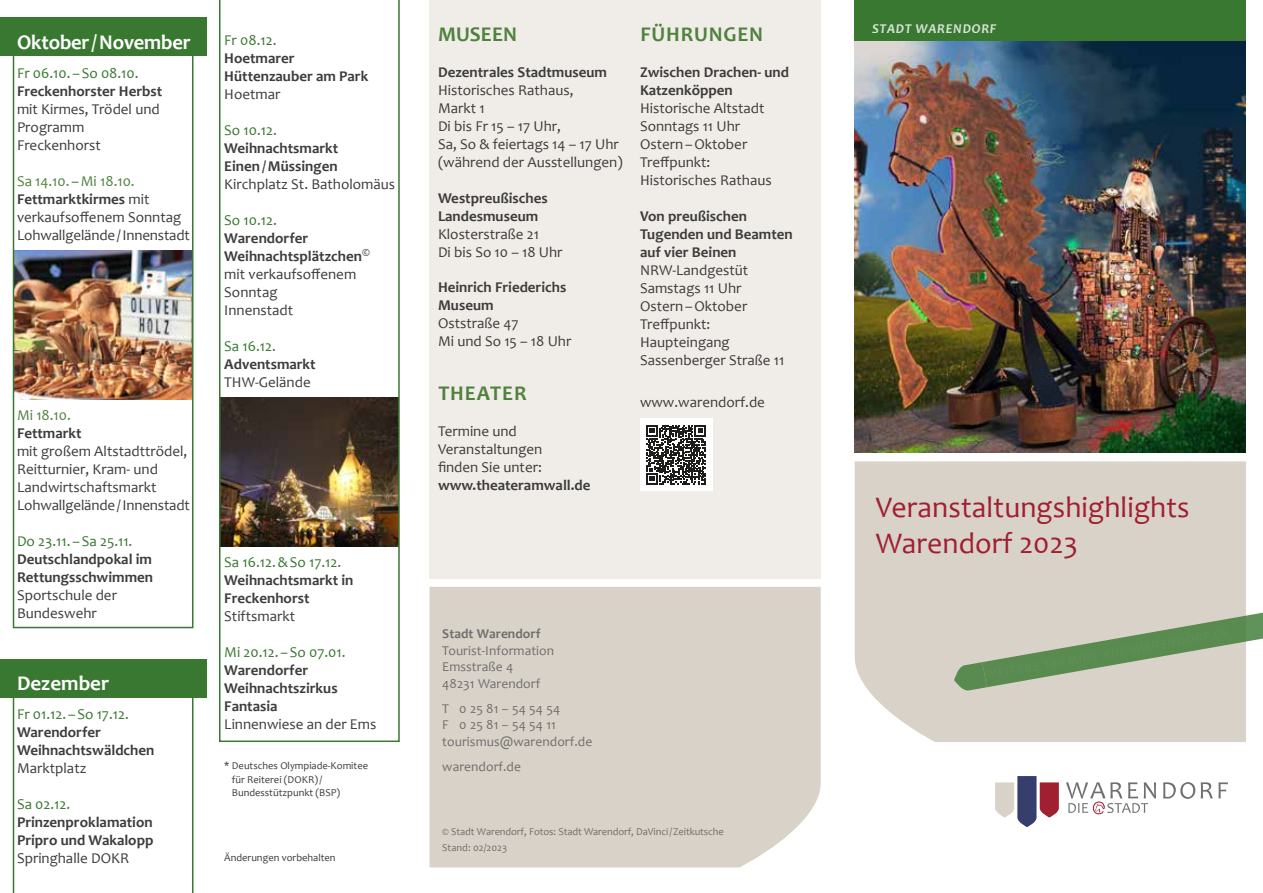
<style>
.page{position:relative;width:1263px;height:893px;background:#fff}
.page>*{position:absolute;margin:0;border:0;box-sizing:border-box;transform-origin:0 0}
.t1{font:30px/36.2px "Candara";letter-spacing:.005em;color:#a01f30}
.t2{font:700 21px "Candara";letter-spacing:-.01em;color:#fff}
.t3{font:700 21px "Candara";letter-spacing:.04em;color:#50823e}
.t4{font:15px/18px "Candara";color:#3c3c3b}
.t5{font:700 15px/18px "Candara";color:#3c3c3b}
.t6{font:15px "Candara";color:#397831}
.t7{font:15px "Candara";color:#50823e}
.t8{font:13.5px/16.5px "Candara";letter-spacing:.005em;color:#706f6f}
.t9{font:italic 700 13.5px "Candara";letter-spacing:.055em;color:#fff}
.t10{font:700 13.5px "Candara";letter-spacing:.005em;color:#706f6f}
.t11{font:10.5px/13.5px "Candara";color:#3c3c3b}
.t12{font:10.5px/16.5px "Candara";letter-spacing:-.01em;color:#706f6f}
.s1{color:#50823e}
.s2{color:#397831}
.s3{font-weight:700}
</style>
<div class="page">
<div style="left:0;top:659px;width:206px;height:38px;background:#397831"></div>
<div style="left:429px;top:0;width:392px;height:578px;background:#f0ede9"></div>
<div style="left:0;top:17px;width:206px;height:38px;background:#397831"></div>
<svg style="left:13px;top:697px;width:180px;height:196px"></svg>
<img style="left:855px;top:41px;width:391px;height:412px">
<div style="left:855px;top:461px;width:391px;height:281px;background:#d9d2c8"></div>
<svg style="left:954px;top:595px;width:309px;height:97px"></svg>
<div style="left:855px;top:0;width:391px;height:41px;background:#397831"></div>
<svg style="left:1163px;top:782px;width:32px;height:17px"></svg>
<svg style="left:1201px;top:782px;width:27px;height:16px"></svg>
<svg style="left:995px;top:776px;width:64px;height:51px"></svg>
<svg style="left:1066px;top:782px;width:90px;height:32px"></svg>
<div style="left:429px;top:587px;width:392px;height:280px;background:#d9d2c8"></div>
<img style="left:16px;top:251px;width:174px;height:149px">
<div style="left:640px;top:419px;width:72px;height:72px;background:#fff"></div>
<svg style="left:646px;top:425px;width:60px;height:59px"></svg>
<svg style="left:219px;top:0;width:181px;height:742px"></svg>
<div style="left:13px;top:26px;width:180px;height:602px;border:2px solid #397831"></div>
<h2 class="t2" style="left:17px;top:30px;width:175px">Oktober/November</h2>
<p class="t6" style="left:17px;top:64px;width:123px">Fr 06.10.–So 08.10.</p>
<p class="t5" style="left:17px;top:82px;width:147px">Freckenhorster Herbst</p>
<p class="t4" style="left:17px;top:100px;width:144px">mit Kirmes, Trödel und<br>Programm<br>Freckenhorst</p>
<p class="t4" style="left:17px;top:172px;width:174px"><span class="s1">Sa 14.10.</span><span class="s2">–</span><span class="s1">Mi 18.10.<br></span><span class="s3">Fettmarktkirmes</span> mit verkaufsoffenem Sonntag<br>Lohwallgelände/Innenstadt</p>
<p class="t7" style="left:17px;top:406px;width:55px">Mi 18.10.</p>
<p class="t5" style="left:17px;top:424px;width:66px">Fettmarkt</p>
<p class="t4" style="left:17px;top:442px;width:174px">mit großem Altstadttrödel,<br>Reitturnier, Kram- und<br>Landwirtschaftsmarkt<br>Lohwallgelände/Innenstadt</p>
<p class="t6" style="left:17px;top:532px;width:117px">Do 23.11.–Sa 25.11.</p>
<p class="t5" style="left:17px;top:550px;width:138px">Deutschlandpokal im<br>Rettungsschwimmen</p>
<p class="t4" style="left:17px;top:586px;width:101px">Sportschule der<br>Bundeswehr</p>
<h2 class="t2" style="left:17px;top:670px;width:94px">Dezember</h2>
<p class="t6" style="left:17px;top:705px;width:113px">Fr 01.12.–So 17.12.</p>
<p class="t5" style="left:17px;top:723px;width:139px">Warendorfer<br>Weihnachtswäldchen</p>
<p class="t4" style="left:17px;top:759px;width:71px">Marktplatz</p>
<p class="t6" style="left:17px;top:795px;width:55px">Sa 02.12.</p>
<p class="t5" style="left:17px;top:813px;width:138px">Prinzenproklamation<br>Pripro und Wakalopp</p>
<p class="t4" style="left:17px;top:849px;width:114px">Springhalle DOKR</p>
<p class="t6" style="left:224px;top:31px;width:54px">Fr 08.12.</p>
<p class="t5" style="left:224px;top:49px;width:145px">Hoetmarer<br>Hüttenzauber am Park</p>
<p class="t4" style="left:224px;top:85px;width:58px">Hoetmar</p>
<p class="t6" style="left:224px;top:121px;width:54px">So 10.12.</p>
<p class="t5" style="left:224px;top:139px;width:115px">Weihnachtsmarkt<br>Einen/Müssingen</p>
<p class="t4" style="left:224px;top:175px;width:172px">Kirchplatz St. Batholomäus</p>
<p class="t6" style="left:224px;top:211px;width:54px">So 10.12.</p>
<p class="t4" style="left:224px;top:229px;width:147px"><span class="s3">Warendorfer<br>Weihnachtsplätzchen</span><sup>© </sup>mit verkaufsoffenem<br>Sonntag<br>Innenstadt</p>
<p class="t6" style="left:224px;top:337px;width:53px">Sa 16.12.</p>
<p class="t5" style="left:224px;top:355px;width:93px">Adventsmarkt</p>
<p class="t4" style="left:224px;top:373px;width:88px">THW-Gelände</p>
<p class="t6" style="left:224px;top:553px;width:118px">Sa 16.12.&amp;So 17.12.</p>
<p class="t5" style="left:224px;top:571px;width:131px">Weihnachtsmarkt in<br>Freckenhorst</p>
<p class="t4" style="left:224px;top:607px;width:72px">Stiftsmarkt</p>
<p class="t6" style="left:224px;top:643px;width:123px">Mi 20.12. –So 07.01.</p>
<p class="t5" style="left:224px;top:661px;width:115px">Warendorfer<br>Weihnachtszirkus<br>Fantasia</p>
<p class="t4" style="left:224px;top:715px;width:154px">Linnenwiese an der Ems</p>
<p class="t11" style="left:232px;top:759px;width:138px;text-indent:-8px">* Deutsches Olympiade-Komitee für Reiterei (DOKR)/<br>Bundesstützpunkt (BSP)</p>
<p class="t11" style="left:224px;top:851px;width:113px">Änderungen vorbehalten</p>
<h2 class="t3" style="left:438px;top:21px;width:81px">MUSEEN</h2>
<p class="t5" style="left:438px;top:63px;width:170px">Dezentrales Stadtmuseum</p>
<p class="t4" style="left:438px;top:81px;width:186px">Historisches Rathaus,<br>Markt 1<br>Di bis Fr 15 – 17 Uhr,<br>Sa, So &amp; feiertags 14 – 17 Uhr (während der Ausstellungen)</p>
<p class="t5" style="left:438px;top:189px;width:111px">Westpreußisches<br>Landesmuseum</p>
<p class="t4" style="left:438px;top:225px;width:126px">Klosterstraße 21<br>Di bis So 10 – 18 Uhr</p>
<p class="t5" style="left:438px;top:278px;width:130px">Heinrich Friederichs<br>Museum</p>
<p class="t4" style="left:438px;top:314px;width:135px">Oststraße 47<br>Mi und So 15 – 18 Uhr</p>
<h2 class="t3" style="left:438px;top:380px;width:90px">THEATER</h2>
<p class="t4" style="left:438px;top:422px;width:106px">Termine und<br>Veranstaltungen finden Sie unter:</p>
<p class="t5" style="left:438px;top:476px;width:154px">www.theateramwall.de</p>
<h2 class="t3" style="left:640px;top:21px;width:124px">FÜHRUNGEN</h2>
<p class="t5" style="left:640px;top:63px;width:150px">Zwischen Drachen- und<br>Katzenköppen</p>
<p class="t4" style="left:640px;top:99px;width:133px">Historische Altstadt<br>Sonntags 11 Uhr<br>Ostern–Oktober<br>Treffpunkt:<br>Historisches Rathaus</p>
<p class="t5" style="left:640px;top:207px;width:154px">Von preußischen<br>Tugenden und Beamten auf vier Beinen</p>
<p class="t4" style="left:640px;top:261px;width:146px">NRW-Landgestüt<br>Samstags 11 Uhr<br>Ostern–Oktober<br>Treffpunkt:<br>Haupteingang<br>Sassenberger Straße 11</p>
<p class="t4" style="left:640px;top:393px;width:126px">www.warendorf.de</p>
<p class="t10" style="left:442px;top:625px;width:100px">Stadt Warendorf</p>
<p class="t8" style="left:442px;top:642px;width:113px">Tourist-Information<br>Emsstraße 4<br>48231 Warendorf</p>
<p class="t8" style="left:442px;top:700px;width:152px">T 0 25 81 – 54 54 54<br>F 0 25 81 – 54 54 11 tourismus@warendorf.de</p>
<p class="t8" style="left:442px;top:758px;width:80px">warendorf.de</p>
<p class="t12" style="left:442px;top:823px;width:283px">© Stadt Warendorf, Fotos: Stadt Warendorf, DaVinci/Zeitkutsche<br>Stand: 02/2023</p>
<p class="t9" style="left:872px;top:20px;width:126px">STADT WARENDORF</p>
<h1 class="t1" style="left:876px;top:489px;width:315px">Veranstaltungshighlights<br>Warendorf 2023</h1>
</div>
